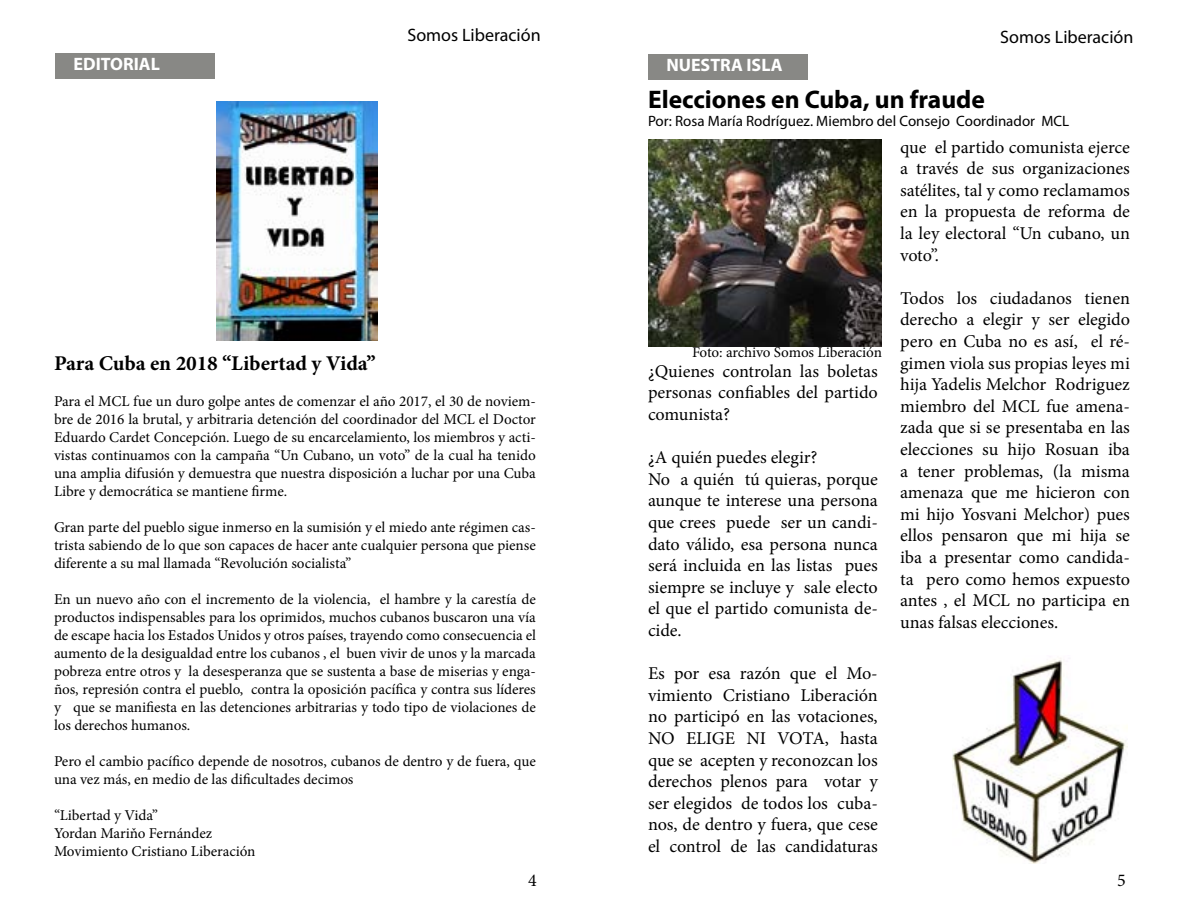
<style>
.page{position:relative;width:1188px;height:918px;background:#fff}
.page>*{position:absolute;margin:0;border:0;box-sizing:border-box;transform-origin:0 0}
.t1{font:700 25.5px "Myriad Pro";color:#000}
.t2{font:700 21px "Minion Pro";color:#000}
.t3{font:18px/21.6px "Minion Pro";color:#000;text-align:justify}
.t4{font:18px "Myriad Pro";color:#000}
.t5{font:700 18px "Myriad Pro";color:#fff}
.t6{font:15px/18px "Minion Pro";letter-spacing:-.005em;color:#000;text-align:justify}
.t7{font:15px "Myriad Pro";color:#000}
</style>
<div class="page">
<div style="left:55px;top:53px;width:160px;height:26px;background:#888885"></div>
<div style="left:648px;top:54px;width:160px;height:26px;background:#888885"></div>
<img style="left:648px;top:140px;width:234px;height:206px">
<img style="left:953px;top:658px;width:174px;height:206px">
<img style="left:217px;top:101px;width:160px;height:239px">
<p class="t5" style="left:74px;top:52px;width:88px">EDITORIAL</p>
<p class="t4" style="left:407px;top:23px;width:135px">Somos Liberación</p>
<p class="t4" style="left:1000px;top:26px;width:135px">Somos Liberación</p>
<p class="t5" style="left:666px;top:53px;width:118px">NUESTRA ISLA</p>
<h1 class="t1" style="left:648px;top:83px;width:338px">Elecciones en Cuba, un fraude</h1>
<p class="t7" style="left:648px;top:112px;width:423px">Por: Rosa María Rodríguez. Miembro del Consejo Coordinador MCL</p>
<h2 class="t2" style="left:54px;top:349px;width:324px">Para Cuba en 2018 “Libertad y Vida”</h2>
<p class="t6" style="left:54px;top:393px;width:484px">Para el MCL fue un duro golpe antes de comenzar el año 2017, el 30 de noviem&shy;bre de 2016 la brutal, y arbitraria detención del coordinador del MCL el Doctor Eduardo Cardet Concepción. Luego de su encarcelamiento, los miembros y acti&shy;vistas continuamos con la campaña “Un Cubano, un voto” de la cual ha tenido una amplia difusión y demuestra que nuestra disposición a luchar por una Cuba Libre y democrática se mantiene firme.</p>
<p class="t6" style="left:54px;top:519px;width:484px">Gran parte del pueblo sigue inmerso en la sumisión y el miedo ante régimen cas&shy;trista sabiendo de lo que son capaces de hacer ante cualquier persona que piense diferente a su mal llamada “Revolución socialista”</p>
<p class="t6" style="left:54px;top:591px;width:484px">En un nuevo año con el incremento de la violencia, el hambre y la carestía de productos indispensables para los oprimidos, muchos cubanos buscaron una vía de escape hacia los Estados Unidos y otros países, trayendo como consecuencia el aumento de la desigualdad entre los cubanos , el buen vivir de unos y la marcada pobreza entre otros y la desesperanza que se sustenta a base de miserias y enga&shy;ños, represión contra el pueblo, contra la oposición pacífica y contra sus líderes y que se manifiesta en las detenciones arbitrarias y todo tipo de violaciones de los derechos humanos.</p>
<p class="t6" style="left:54px;top:753px;width:484px">Pero el cambio pacífico depende de nosotros, cubanos de dentro y de fuera, que una vez más, en medio de las dificultades decimos</p>
<p class="t6" style="left:54px;top:807px;width:203px;text-align:left">“Libertad y Vida”<br>Yordan Mariňo Fernández<br>Movimiento Cristiano Liberación</p>
<p class="t3" style="left:528px;top:869px;width:10px">4</p>
<p class="t6" style="left:692px;top:343px;width:192px">Foto: archivo Somos Liberación</p>
<p class="t3" style="left:648px;top:360px;width:232px">¿Quienes controlan las boletas personas confiables del partido comunista?</p>
<p class="t3" style="left:648px;top:447px;width:232px;text-align:left">¿A quién puedes elegir?<br>No a quién tú quieras, porque aunque te interese una persona que crees puede ser un candi&shy;dato válido, esa persona nunca será incluida en las listas pues siempre se incluye y sale electo el que el partido comunista de&shy;cide.</p>
<p class="t3" style="left:648px;top:663px;width:232px">Es por esa razón que el Mo&shy;vimiento Cristiano Liberación no participó en las votaciones, NO ELIGE NI VOTA, hasta que se acepten y reconozcan los derechos plenos para votar y ser elegidos de todos los cuba&shy;nos, de dentro y fuera, que cese el control de las candidaturas</p>
<p class="t3" style="left:900px;top:136px;width:232px">que el partido comunista ejerce a través de sus organizaciones satélites, tal y como reclamamos en la propuesta de reforma de la ley electoral “Un cubano, un voto”.</p>
<p class="t3" style="left:900px;top:287px;width:232px">Todos los ciudadanos tienen derecho a elegir y ser elegido pero en Cuba no es así, el ré&shy;gimen viola sus propias leyes mi hija Yadelis Melchor Rodriguez miembro del MCL fue amena&shy;zada que si se presentaba en las elecciones su hijo Rosuan iba a tener problemas, (la misma amenaza que me hicieron con mi hijo Yosvani Melchor) pues ellos pensaron que mi hija se iba a presentar como candida&shy;ta pero como hemos expuesto antes , el MCL no participa en unas falsas elecciones.</p>
<p class="t3" style="left:1117px;top:869px;width:10px">5</p>
</div>
